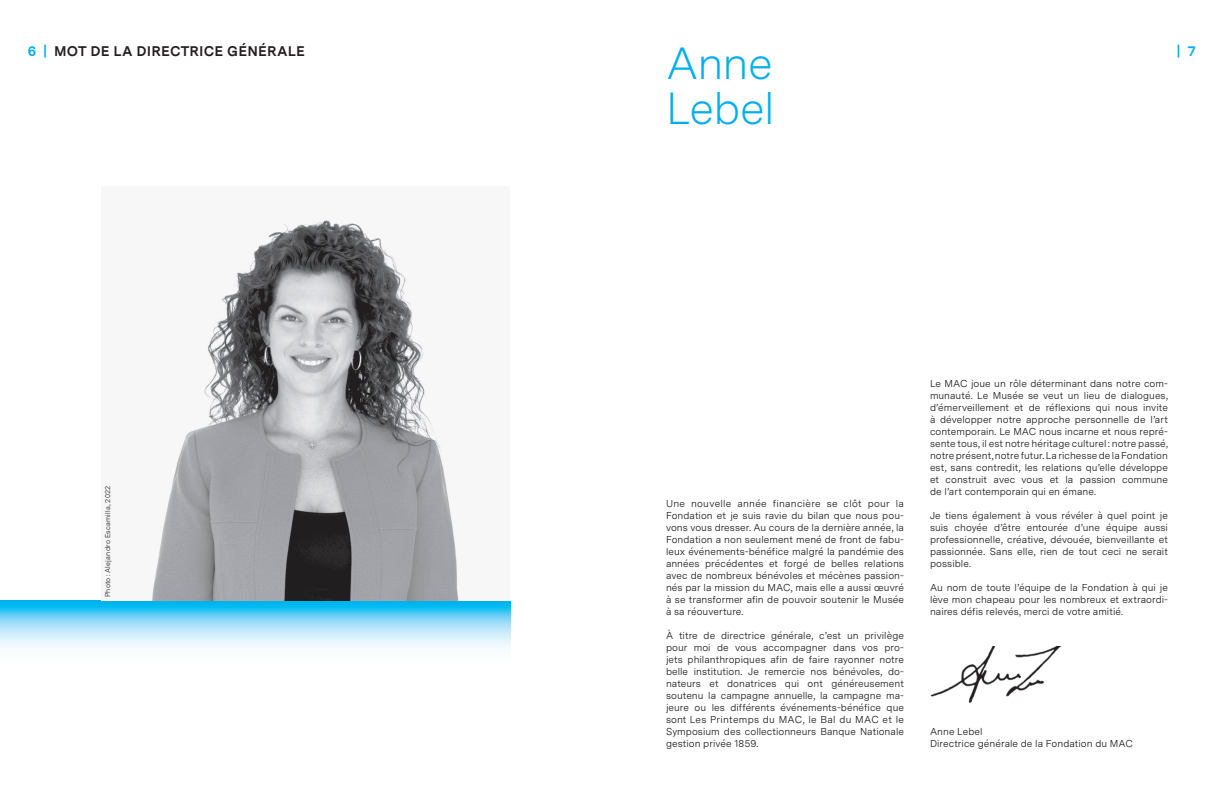
<style>
.page{position:relative;width:1224px;height:792px;background:#fff}
.page>*{position:absolute;margin:0;border:0;box-sizing:border-box;transform-origin:0 0}
.t1{font:300 45px/45px "Messina Sans";letter-spacing:-.015em;color:#00aeef}
.t2{font:700 14px "Messina Sans";letter-spacing:.01em;color:#231f20}
.t3{font:700 14px "Messina Sans";color:#00aeef}
.t4{font:10px/12px "Messina Sans";letter-spacing:.005em;color:#231f20;text-align:justify}
.t5{font:7px "Messina Sans";letter-spacing:.025em;color:#231f20}
.s1{color:#00aeef}
</style>
<div class="page">
<svg style="left:0;top:600px;width:510px;height:49px;background:#90dbf6"></svg>
<img style="left:930px;top:646px;width:132px;height:57px">
<svg style="left:152px;top:219px;width:307px;height:381px"></svg>
<h2 class="t2" style="left:28px;top:40px;width:279px"><span class="s1">6 |</span> MOT DE LA DIRECTRICE GÉNÉRALE</h2>
<h2 class="t3" style="left:1177px;top:40px;width:20px">| 7</h2>
<h1 class="t1" style="left:666px;top:39px;width:110px">Anne<br>Lebel</h1>
<p class="t5" style="left:102px;top:597px;width:113px;rotate:-90deg">Photo: Alejandro Escamilla, 2022</p>
<p class="t4" style="left:666px;top:497px;width:240px">Une nouvelle année financière se clôt pour la Fondation et je suis ravie du bilan que nous pou&shy;vons vous dresser. Au cours de la dernière année, la Fondation a non seulement mené de front de fabu&shy;leux événements-bénéfice malgré la pandémie des années précédentes et forgé de belles relations avec de nombreux bénévoles et mécènes passion&shy;nés par la mission du MAC, mais elle a aussi œuvré à se transformer afin de pouvoir soutenir le Musée à sa réouverture.</p>
<p class="t4" style="left:666px;top:629px;width:240px">À titre de directrice générale, c’est un privilège pour moi de vous accompagner dans vos pro&shy;jets philanthropiques afin de faire rayonner notre belle institution. Je remercie nos bénévoles, do&shy;nateurs et donatrices qui ont généreusement soutenu la campagne annuelle, la campagne ma&shy;jeure ou les différents événements-bénéfice que sont Les Printemps du MAC, le Bal du MAC et le Symposium des collectionneurs Banque Nationale gestion privée 1859.</p>
<p class="t4" style="left:930px;top:377px;width:240px">Le MAC joue un rôle déterminant dans notre com&shy;munauté. Le Musée se veut un lieu de dialogues, d’émerveillement et de réflexions qui nous invite à développer notre approche personnelle de l’art contemporain. Le MAC nous incarne et nous repré&shy;sente tous, il est notre héritage culturel : notre passé, notre présent, notre futur. La richesse de la Fondation est, sans contredit, les relations qu’elle développe et construit avec vous et la passion commune de l’art contemporain qui en émane.</p>
<p class="t4" style="left:930px;top:509px;width:240px">Je tiens également à vous révéler à quel point je suis choyée d’être entourée d’une équipe aussi professionnelle, créative, dévouée, bienveillante et passionnée. Sans elle, rien de tout ceci ne serait possible.</p>
<p class="t4" style="left:930px;top:581px;width:239px">Au nom de toute l’équipe de la Fondation à qui je lève mon chapeau pour les nombreux et extraordi&shy;naires défis relevés, merci de votre amitié.</p>
<p class="t4" style="left:930px;top:725px;width:204px">Anne Lebel<br>Directrice générale de la Fondation du MAC</p>
</div>
